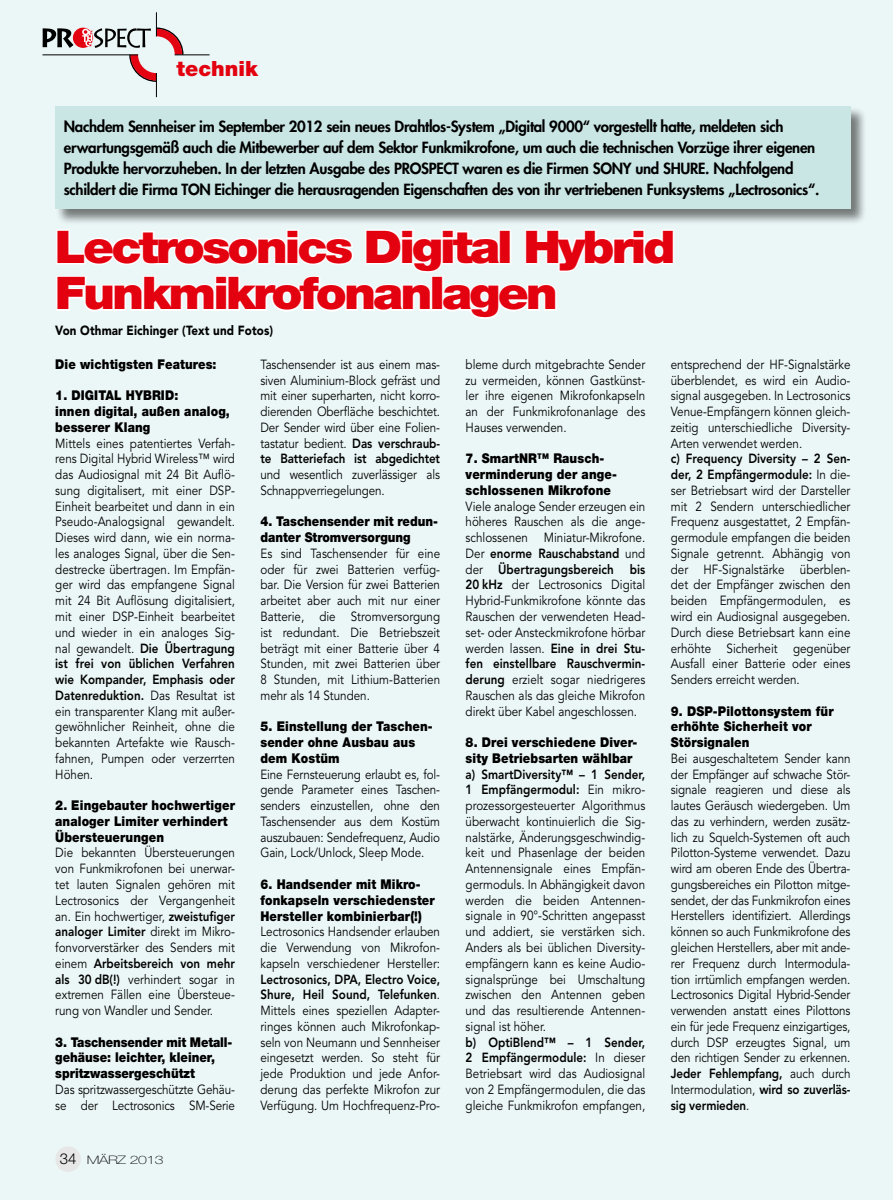
<style>
.page{position:relative;width:893px;height:1200px;background:#fff}
.page>*{position:absolute;margin:0;border:0;box-sizing:border-box;transform-origin:0 0}
.t1{font:900 45px/46.5px "Helvetica Neue";letter-spacing:-.06em;color:#e3000f;scale:1.1 1}
.t2{font:900 21px "Helvetica Neue";color:#e3000f}
.t3{font:800 15px/21px "Futura";letter-spacing:-.02em;color:#000}
.t4{font:900 13.5px/15.8px "Helvetica Neue";letter-spacing:.01em;color:#000;scale:.88 1}
.t5{font:13.2px/15.8px "Avenir";color:#000;text-align:justify;scale:.88 1}
.t6{font:900 13.2px "Avenir";letter-spacing:.01em;color:#000;scale:.88 1}
.t7{font:100 11.7px "Helvetica Neue";letter-spacing:-.025em;color:#000;scale:1.35 1}
.s1{font-weight:800}
.s2{font-weight:300;font-size:15px}
</style>
<div class="page">
<div style="left:0;top:0;width:893px;height:1199px;background:#ebf6f6"></div>
<div style="left:56px;top:107px;width:811px;height:118px;background:#000;opacity:.5"></div>
<div style="left:55px;top:106px;width:795px;height:102px;background:#c9e6e4"></div>
<svg style="left:56px;top:229px;width:618px;height:90px"></svg>
<hr style="left:175px;top:54px;width:35px;height:1px;background:#000">
<svg style="left:43px;top:13px;width:143px;height:84px"></svg>
<div style="left:55px;top:1146px;width:26px;height:25px;background:#e7e7e7;border-radius:50%"></div>
<h2 class="t2" style="left:177px;top:56px;width:83px">technik</h2>
<p class="t3" style="left:64px;top:116px;width:757px">Nachdem Sennheiser im September 2012 sein neues Drahtlos-System „Digital 9000“ vorgestellt hatte, meldeten sich erwartungsgemäß auch die Mitbewerber auf dem Sektor Funkmikrofone, um auch die technischen Vorzüge ihrer eigenen Produkte hervorzuheben. In der letzten Ausgabe des PROSPECT waren es die Firmen SONY und SHURE. Nachfolgend schildert die Firma TON Eichinger die herausragenden Eigenschaften des von ihr vertriebenen Funksystems „Lectrosonics“.</p>
<h1 class="t1" style="left:55px;top:223px;width:566px">Lectrosonics Digital Hybrid<br>Funkmikrofonanlagen</h1>
<p class="t6" style="left:55px;top:322px;width:249px">Von Othmar Eichinger (Text und Fotos)</p>
<p class="t4" style="left:55px;top:356px;width:185px">Die wichtigsten Features:</p>
<p class="t4" style="left:55px;top:387px;width:200px">1. DIGITAL HYBRID:<br>innen digital, außen analog, besserer Klang</p>
<p class="t5" style="left:55px;top:435px;width:206px">Mittels eines patentiertes Verfah&shy;rens Digital Hybrid Wireless™ wird das Audiosignal mit 24 Bit Auflö&shy;sung digitalisert, mit einer DSP-Einheit bearbeitet und dann in ein Pseudo-Analogsignal gewandelt.<br>Dieses wird dann, wie ein norma&shy;les analoges Signal, über die Sen&shy;destrecke übertragen. Im Empfän&shy;ger wird das empfangene Signal mit 24 Bit Auflösung digitalisiert, mit einer DSP-Einheit bearbeitet und wieder in ein analoges Sig&shy;nal gewandelt. <span class="s1">Die Übertragung ist frei von üblichen Verfahren wie Kompander, Emphasis oder Datenreduktion.</span> Das Resultat ist ein transparenter Klang mit außer&shy;gewöhnlicher Reinheit, ohne die bekannten Artefakte wie Rausch&shy;fahnen, Pumpen oder verzerrten Höhen.</p>
<p class="t4" style="left:55px;top:797px;width:206px">2. Eingebauter hochwertiger analoger Limiter verhindert<br>Übersteuerungen</p>
<p class="t5" style="left:55px;top:845px;width:206px">Die bekannten Übersteuerungen von Funkmikrofonen bei unerwar&shy;tet lauten Signalen gehören mit Lectrosonics der Vergangenheit an. Ein hochwertiger, <span class="s1">zweistufiger analoger Limiter</span> direkt im Mikro&shy;fonvorverstärker des Senders mit einem <span class="s1">Arbeitsbereich von mehr als 30 dB(!)</span> verhindert sogar in extremen Fällen eine Übersteue&shy;rung von Wandler und Sender.</p>
<p class="t4" style="left:55px;top:1033px;width:203px">3. Taschensender mit Metall&shy;gehäuse: leichter, kleiner, spritzwassergeschützt</p>
<p class="t5" style="left:55px;top:1081px;width:206px">Das spritzwassergeschützte Gehäu&shy;se der Lectrosonics SM-Serie</p>
<p class="t7" style="left:60px;top:1152px;width:78px"><span class="s2">34</span> März 2013</p>
<p class="t5" style="left:260px;top:356px;width:206px">Taschensender ist aus einem mas&shy;siven Aluminium-Block gefräst und mit einer superharten, nicht korro&shy;dierenden Oberfläche beschichtet.<br>Der Sender wird über eine Folien&shy;tastatur bedient. <span class="s1">Das verschraub&shy;te Batteriefach ist abgedichtet</span></p>
<p class="t5" style="left:260px;top:467px;width:206px">und wesentlich zuverlässiger als<br>Schnappverriegelungen.</p>
<p class="t4" style="left:260px;top:513px;width:203px">4. Taschensender mit redun&shy;danter Stromversorgung</p>
<p class="t5" style="left:260px;top:545px;width:206px">Es sind Taschensender für eine oder für zwei Batterien verfüg&shy;bar. Die Version für zwei Batterien arbeitet aber auch mit nur einer Batterie, die Stromversorgung ist redundant. Die Betriebszeit beträgt mit einer Batterie über 4<br>Stunden, mit zwei Batterien über 8 Stunden, mit Lithium-Batterien mehr als 14 Stunden.</p>
<p class="t4" style="left:260px;top:718px;width:197px">5. Einstellung der Taschen&shy;sender ohne Ausbau aus dem Kostüm</p>
<p class="t5" style="left:260px;top:766px;width:206px">Eine Fernsteuerung erlaubt es, fol&shy;gende Parameter eines Taschen&shy;senders einzustellen, ohne den Taschensender aus dem Kostüm auszubauen: Sendefrequenz, Audio Gain, Lock/Unlock, Sleep Mode.</p>
<p class="t4" style="left:260px;top:876px;width:200px">6. Handsender mit Mikro&shy;fonkapseln verschiedenster<br>Hersteller kombinierbar(!)</p>
<p class="t5" style="left:260px;top:923px;width:206px">Lectrosonics Handsender erlauben die Verwendung von Mikrofon&shy;kapseln verschiedener Hersteller:</p>
<p class="t5" style="left:260px;top:971px;width:206px"><span class="s1">Lectrosonics, DPA, Electro Voice, Shure, Heil Sound, Telefunken</span>.<br>Mittels eines speziellen Adapter&shy;ringes können auch Mikrofonkap&shy;seln von Neumann und Sennheiser eingesetzt werden. So steht für jede Produktion und jede Anfor&shy;derung das perfekte Mikrofon zur Verfügung. Um Hochfrequenz-Pro-</p>
<p class="t5" style="left:466px;top:356px;width:206px">bleme durch mitgebrachte Sender zu vermeiden, können Gastkünst&shy;ler ihre eigenen Mikrofonkapseln an der Funkmikrofonanlage des Hauses verwenden.</p>
<p class="t4" style="left:466px;top:450px;width:173px">7. SmartNR™ Rausch&shy;verminderung der ange&shy;schlossenen Mikrofone</p>
<p class="t5" style="left:466px;top:498px;width:206px">Viele analoge Sender erzeugen ein höheres Rauschen als die ange&shy;schlossenen Miniatur-Mikrofone.<br>Der <span class="s1">enorme Rauschabstand</span> und der <span class="s1">Übertragungsbereich bis 20 kHz</span> der Lectrosonics Digital Hybrid-Funkmikrofone könnte das Rauschen der verwendeten Head&shy;set- oder Ansteckmikrofone hörbar werden lassen. <span class="s1">Eine in drei Stu&shy;fen einstellbare Rauschvermin&shy;derung</span> erzielt sogar niedrigeres Rauschen als das gleiche Mikrofon direkt über Kabel angeschlossen.</p>
<p class="t4" style="left:466px;top:734px;width:197px">8. Drei verschiedene Diver&shy;sity Betriebsarten wählbar</p>
<p class="t5" style="left:466px;top:766px;width:206px"><span class="s1">a) SmartDiversity™ – 1 Sender, 1 Empfängermodul:</span> Ein mikro&shy;prozessorgesteuerter Algorithmus überwacht kontinuierlich die Sig&shy;nalstärke, Änderungsgeschwindig&shy;keit und Phasenlage der beiden Antennensignale eines Empfän&shy;germoduls. In Abhängigkeit davon werden die beiden Antennen&shy;signale in 90°-Schritten angepasst und addiert, sie verstärken sich.<br>Anders als bei üblichen Diversity&shy;empfängern kann es keine Audio&shy;signalsprünge bei Umschaltung zwischen den Antennen geben und das resultierende Antennen&shy;signal ist höher.</p>
<p class="t5" style="left:466px;top:1034px;width:206px"><span class="s1">b) OptiBlend™ – 1 Sender, 2 Empfängermodule:</span> In dieser Betriebsart wird das Audiosignal von 2 Empfängermodulen, die das gleiche Funkmikrofon empfangen,</p>
<p class="t5" style="left:671px;top:356px;width:206px">entsprechend der HF-Signalstärke überblendet, es wird ein Audio&shy;signal ausgegeben. In Lectrosonics Venue-Empfängern können gleich&shy;zeitig unterschiedliche Diversity-Arten verwendet werden.</p>
<p class="t5" style="left:671px;top:451px;width:206px"><span class="s1">c) Frequency Diversity – 2 Sen&shy;der, 2 Empfängermodule:</span> In die&shy;ser Betriebsart wird der Darsteller mit 2 Sendern unterschiedlicher Frequenz ausgestattet, 2 Empfän&shy;germodule empfangen die beiden Signale getrennt. Abhängig von der HF-Signalstärke überblen&shy;det der Empfänger zwischen den beiden Empfängermodulen, es wird ein Audiosignal ausgegeben.<br>Durch diese Betriebsart kann eine erhöhte Sicherheit gegenüber Ausfall einer Batterie oder eines Senders erreicht werden.</p>
<p class="t4" style="left:671px;top:702px;width:187px">9. DSP-Pilottonsystem für erhöhte Sicherheit vor<br>Störsignalen</p>
<p class="t5" style="left:671px;top:750px;width:206px">Bei ausgeschaltetem Sender kann der Empfänger auf schwache Stör&shy;signale reagieren und diese als lautes Geräusch wiedergeben. Um das zu verhindern, werden zusätz&shy;lich zu Squelch-Systemen oft auch Pilotton-Systeme verwendet. Dazu wird am oberen Ende des Übertra&shy;gungsbereiches ein Pilotton mitge&shy;sendet, der das Funkmikrofon eines Herstellers identifiziert. Allerdings können so auch Funkmikrofone des gleichen Herstellers, aber mit ande&shy;rer Frequenz durch Intermodula&shy;tion irrtümlich empfangen werden.<br>Lectrosonics Digital Hybrid-Sender verwenden anstatt eines Pilottons ein für jede Frequenz einzigartiges, durch DSP erzeugtes Signal, um den richtigen Sender zu erkennen.<br><span class="s1">Jeder Fehlempfang,</span> auch durch Intermodulation, <span class="s1">wird so zuverläs&shy;sig vermieden</span>.</p>
</div>
